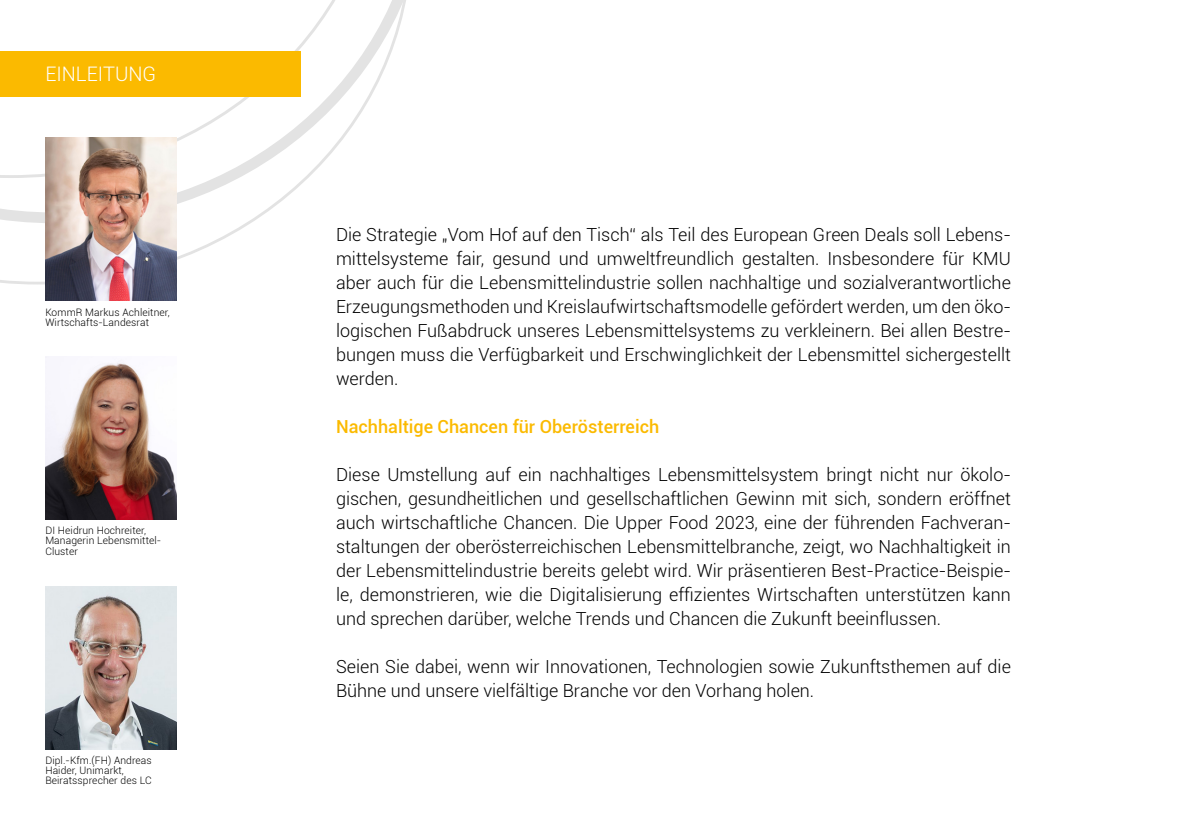
<style>
.page{position:relative;width:1191px;height:840px;background:#fff}
.page>*{position:absolute;margin:0;border:0;box-sizing:border-box;transform-origin:0 0}
.Reiter{font:300 20px "Roboto";color:#fff}
.Fließtext{font:300 18px/24px "Roboto";color:#000;text-align:justify}
.Fließtext-2{font:500 18px "Roboto";color:#fbba00}
.Kleingedrucktes{font:300 10.2px/10.2px "Roboto";letter-spacing:.01em;color:#000}
</style>
<div class="page">
<svg style="left:0;top:0;width:406px;height:284px"></svg>
<svg style="left:0;top:0;width:383px;height:178px"></svg>
<div style="left:0;top:51px;width:300px;height:45px;background:#fbba00"></div>
<img style="left:45px;top:137px;width:131px;height:164px">
<img style="left:45px;top:356px;width:131px;height:163px">
<img style="left:45px;top:586px;width:131px;height:162px">
<p class="Reiter" style="left:45px;top:60px;width:112px">EINLEITUNG</p>
<p class="Kleingedrucktes" style="left:45px;top:306px;width:126px">KommR Markus Achleitner,<br>Wirtschafts-Landesrat</p>
<p class="Kleingedrucktes" style="left:45px;top:524px;width:117px">DI Heidrun Hochreiter,<br>Managerin Lebensmittel-<br>Cluster</p>
<p class="Kleingedrucktes" style="left:45px;top:754px;width:108px">Dipl.-Kfm.(FH) Andreas<br>Haider, Unimarkt,<br>Beiratssprecher des LC</p>
<p class="Fließtext" style="left:336px;top:221px;width:676px">Die Strategie „Vom Hof auf den Tisch“ als Teil des European Green Deals soll Lebens&shy;mittelsysteme fair, gesund und umweltfreundlich gestalten. Insbesondere für KMU aber auch für die Lebensmittelindustrie sollen nachhaltige und sozialverantwortliche Erzeugungsmethoden und Kreislaufwirtschaftsmodelle gefördert werden, um den öko&shy;logischen Fußabdruck unseres Lebensmittelsystems zu verkleinern. Bei allen Bestre&shy;bungen muss die Verfügbarkeit und Erschwinglichkeit der Lebensmittel sichergestellt werden.</p>
<p class="Fließtext-2" style="left:336px;top:413px;width:325px">Nachhaltige Chancen für Oberösterreich</p>
<p class="Fließtext" style="left:336px;top:461px;width:676px">Diese Umstellung auf ein nachhaltiges Lebensmittelsystem bringt nicht nur ökolo&shy;gischen, gesundheitlichen und gesellschaftlichen Gewinn mit sich, sondern eröffnet auch wirtschaftliche Chancen. Die Upper Food 2023, eine der führenden Fachveran&shy;staltungen der oberösterreichischen Lebensmittelbranche, zeigt, wo Nachhaltigkeit in der Lebensmittelindustrie bereits gelebt wird. Wir präsentieren Best-Practice-Beispie&shy;le, demonstrieren, wie die Digitalisierung effizientes Wirtschaften unterstützen kann und sprechen darüber, welche Trends und Chancen die Zukunft beeinflussen.</p>
<p class="Fließtext" style="left:336px;top:653px;width:676px">Seien Sie dabei, wenn wir Innovationen, Technologien sowie Zukunftsthemen auf die<br>Bühne und unsere vielfältige Branche vor den Vorhang holen.</p>
</div>
